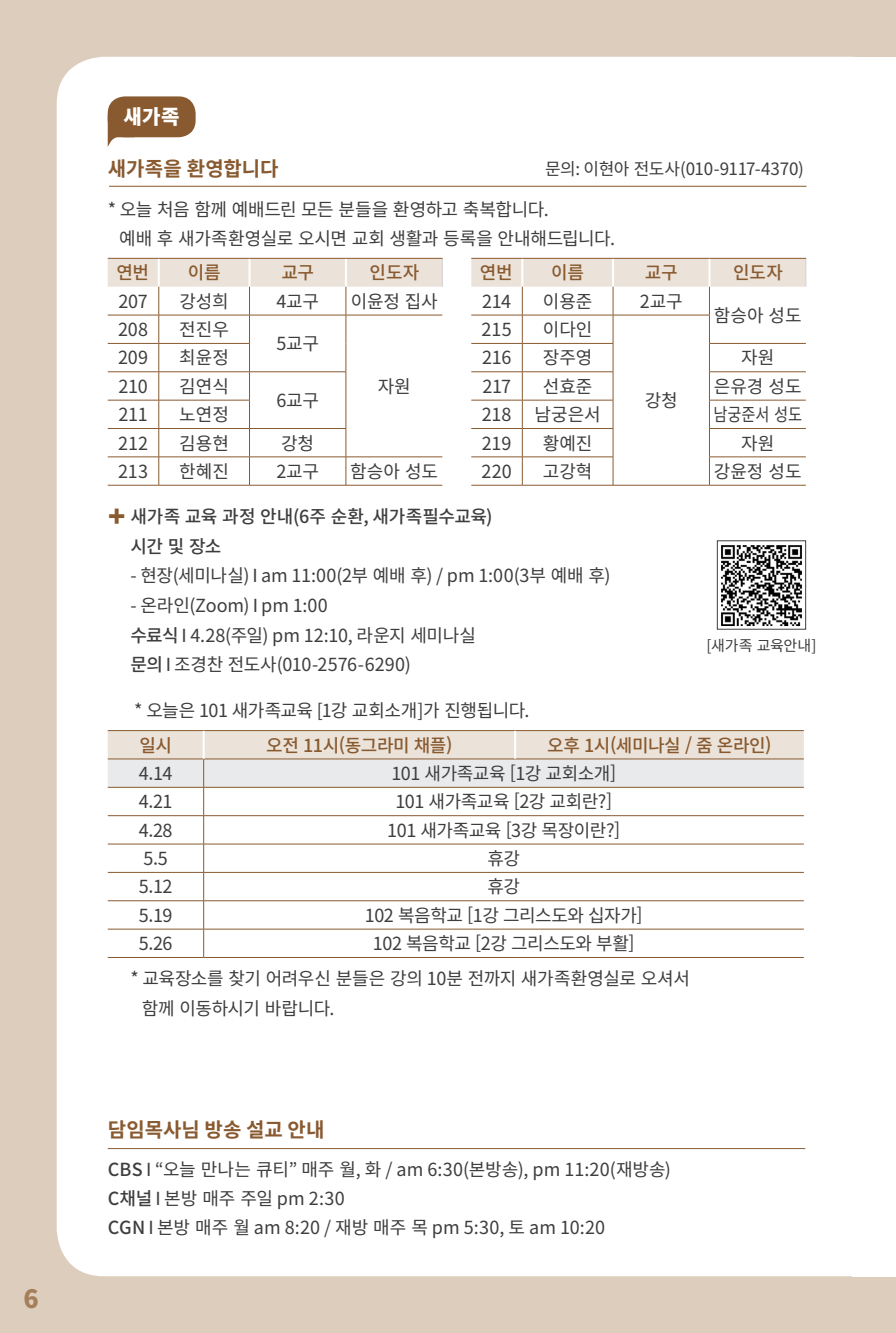
<style>
.page{position:relative;width:896px;height:1333px;background:#fff}
.page>*{position:absolute;margin:0;border:0;box-sizing:border-box;transform-origin:0 0}
.t1{font:900 25.2px "Noto Sans CJ Kkr";color:#a57f59}
.t2{font:700 20px "Noto Sans CJ Kkr";letter-spacing:.005em;color:#895a30}
.t3{font:900 20px "Noto Sans CJ Kkr";color:#fff}
.t4{font:18px/29.6px "Noto Sans CJ Kkr";letter-spacing:-.01em;color:#3e3e3f}
.t5{font:500 18px "Noto Sans CJ Kkr";letter-spacing:-.025em;color:#895a30}
.t6{font:500 18px/29.6px "Noto Sans CJ Kkr";letter-spacing:-.01em;color:#3e3e3f}
.t7{font:18px "Noto Sans CJ Kkr";letter-spacing:-.01em;color:#3e3e3f;scale:.85 1}
.t8{font:17px "Noto Sans CJ Kkr";letter-spacing:-.025em;color:#3e3e3f}
.t9{font:15px "Noto Sans CJ Kkr";letter-spacing:-.01em;color:#3e3e3f}
.s1{font-weight:400;color:#895a30}
.s2{font-weight:500}
</style>
<div class="page">
<div style="left:0;top:0;width:896px;height:1332px;background:#ddcdbd"></div>
<div style="left:57px;top:57px;width:839px;height:1219px;background:#fff;border-radius:47px"></div>
<div style="left:851px;top:57px;width:45px;height:1219px;background:#fff"></div>
<div style="left:108px;top:96px;width:88px;height:41px;background:#895a30;border-radius:17px"></div>
<svg style="left:108px;top:124px;width:27px;height:22px"></svg>
<div style="left:123px;top:107px;width:57px;height:20px;background:#895a30"></div>
<hr style="left:108px;top:957px;width:96px;height:1px;background:#895a30">
<hr style="left:204px;top:957px;width:311px;height:1px;background:#895a30">
<hr style="left:515px;top:957px;width:289px;height:1px;background:#895a30">
<svg style="left:108px;top:730px;width:696px;height:227px"></svg>
<hr style="left:203px;top:730px;width:2px;height:28px;background:#fff">
<hr style="left:514px;top:730px;width:2px;height:28px;background:#fff">
<img style="left:721px;top:545px;width:81px;height:81px">
<div style="left:717px;top:540px;width:89px;height:89px;border:1px solid #3e3e3f"></div>
<hr style="left:109px;top:186px;width:697px;height:1px;background:#895a30">
<hr style="left:108px;top:485px;width:51px;height:1px;background:#895a30">
<hr style="left:159px;top:485px;width:90px;height:1px;background:#895a30">
<hr style="left:249px;top:485px;width:97px;height:1px;background:#895a30">
<svg style="left:108px;top:258px;width:335px;height:227px"></svg>
<hr style="left:346px;top:456px;width:96px;height:1px;background:#895a30">
<hr style="left:346px;top:485px;width:96px;height:1px;background:#895a30">
<hr style="left:471px;top:485px;width:51px;height:1px;background:#895a30">
<hr style="left:522px;top:485px;width:91px;height:1px;background:#895a30">
<hr style="left:613px;top:485px;width:96px;height:1px;background:#895a30">
<svg style="left:471px;top:258px;width:335px;height:227px"></svg>
<hr style="left:709px;top:343px;width:97px;height:1px;background:#895a30">
<hr style="left:709px;top:371px;width:97px;height:1px;background:#895a30">
<hr style="left:709px;top:400px;width:97px;height:1px;background:#895a30">
<hr style="left:709px;top:428px;width:97px;height:1px;background:#895a30">
<hr style="left:709px;top:456px;width:97px;height:1px;background:#895a30">
<hr style="left:709px;top:485px;width:97px;height:1px;background:#895a30">
<hr style="left:108px;top:1147px;width:697px;height:1px;background:#895a30">
<h1 class="t1" style="left:23px;top:1284px;width:17px">6</h1>
<p class="t3" style="left:123px;top:106px;width:58px">새가족</p>
<p class="t2" style="left:108px;top:158px;width:172px">새가족을 환영합니다</p>
<p class="t8" style="left:545px;top:159px;width:260px">문의: 이현아 전도사(010-9117-4370)</p>
<p class="t4" style="left:119px;top:195px;width:497px;text-indent:-12px">* 오늘 처음 함께 예배드린 모든 분들을 환영하고 축복합니다.<br>예배 후 새가족환영실로 오시면 교회 생활과 등록을 안내해드립니다.</p>
<p class="t5" style="left:116px;top:263px;width:34px">연번</p>
<p class="t5" style="left:188px;top:263px;width:34px">이름</p>
<p class="t5" style="left:281px;top:263px;width:34px">교구</p>
<p class="t5" style="left:369px;top:263px;width:51px">인도자</p>
<p class="t4" style="left:118px;top:286px;width:31px">207</p>
<p class="t4" style="left:179px;top:286px;width:51px">강성희</p>
<p class="t4" style="left:276px;top:286px;width:44px">4교구</p>
<p class="t4" style="left:351px;top:286px;width:88px">이윤정 집사</p>
<p class="t4" style="left:118px;top:315px;width:31px">208</p>
<p class="t4" style="left:179px;top:315px;width:51px">전진우</p>
<p class="t4" style="left:276px;top:329px;width:44px">5교구</p>
<p class="t4" style="left:378px;top:372px;width:35px">자원</p>
<p class="t4" style="left:118px;top:343px;width:32px">209</p>
<p class="t4" style="left:179px;top:343px;width:51px">최윤정</p>
<p class="t4" style="left:118px;top:372px;width:31px">210</p>
<p class="t4" style="left:179px;top:372px;width:51px">김연식</p>
<p class="t4" style="left:276px;top:386px;width:44px">6교구</p>
<p class="t4" style="left:118px;top:400px;width:31px">211</p>
<p class="t4" style="left:179px;top:400px;width:51px">노연정</p>
<p class="t4" style="left:118px;top:428px;width:31px">212</p>
<p class="t4" style="left:179px;top:428px;width:51px">김용현</p>
<p class="t4" style="left:281px;top:428px;width:34px">강청</p>
<p class="t4" style="left:118px;top:457px;width:32px">213</p>
<p class="t4" style="left:179px;top:457px;width:51px">한혜진</p>
<p class="t4" style="left:276px;top:457px;width:44px">2교구</p>
<p class="t4" style="left:350px;top:457px;width:89px">함승아 성도</p>
<p class="t5" style="left:480px;top:263px;width:34px">연번</p>
<p class="t5" style="left:551px;top:263px;width:34px">이름</p>
<p class="t5" style="left:645px;top:263px;width:34px">교구</p>
<p class="t5" style="left:733px;top:263px;width:51px">인도자</p>
<p class="t4" style="left:482px;top:286px;width:31px">214</p>
<p class="t4" style="left:543px;top:286px;width:51px">이용준</p>
<p class="t4" style="left:640px;top:286px;width:44px">2교구</p>
<p class="t4" style="left:714px;top:301px;width:89px">함승아 성도</p>
<p class="t4" style="left:481px;top:315px;width:32px">215</p>
<p class="t4" style="left:543px;top:315px;width:51px">이다인</p>
<p class="t4" style="left:482px;top:343px;width:31px">216</p>
<p class="t4" style="left:543px;top:343px;width:51px">장주영</p>
<p class="t4" style="left:741px;top:343px;width:35px">자원</p>
<p class="t4" style="left:482px;top:372px;width:30px">217</p>
<p class="t4" style="left:543px;top:372px;width:51px">선효준</p>
<p class="t4" style="left:714px;top:372px;width:89px">은유경 성도</p>
<p class="t4" style="left:482px;top:400px;width:31px">218</p>
<p class="t4" style="left:534px;top:400px;width:68px">남궁은서</p>
<p class="t7" style="left:713px;top:404px;width:106px">남궁준서 성도</p>
<p class="t4" style="left:482px;top:428px;width:31px">219</p>
<p class="t4" style="left:543px;top:428px;width:51px">황예진</p>
<p class="t4" style="left:741px;top:428px;width:35px">자원</p>
<p class="t4" style="left:482px;top:457px;width:32px">220</p>
<p class="t4" style="left:543px;top:457px;width:51px">고강혁</p>
<p class="t4" style="left:714px;top:457px;width:89px">강윤정 성도</p>
<p class="t4" style="left:645px;top:386px;width:34px">강청</p>
<p class="t6" style="left:130px;top:502px;width:364px;text-indent:-23px"><span class="s1">✚</span> 새가족 교육 과정 안내(6주 순환, 새가족필수교육) 시간 및 장소</p>
<p class="t4" style="left:130px;top:561px;width:482px">- 현장(세미나실)Ⅰam 11:00(2부 예배 후) / pm 1:00(3부 예배 후)</p>
<p class="t4" style="left:130px;top:591px;width:347px">- 온라인(Zoom)Ⅰpm 1:00<br><span class="s2">수료식</span>Ⅰ4.28(주일) pm 12:10, 라운지 세미나실 <span class="s2">문의</span>Ⅰ조경찬 전도사(010-2576-6290)</p>
<p class="t4" style="left:134px;top:695px;width:397px">* 오늘은 101 새가족교육 [1강 교회소개]가 진행됩니다.</p>
<p class="t5" style="left:139px;top:734px;width:34px">일시</p>
<p class="t5" style="left:266px;top:734px;width:188px">오전 11시(동그라미 채플)</p>
<p class="t5" style="left:547px;top:734px;width:226px">오후 1시(세미나실 / 줌 온라인)</p>
<p class="t4" style="left:139px;top:759px;width:35px">4.14</p>
<p class="t4" style="left:391px;top:759px;width:226px">101 새가족교육 [1강 교회소개]</p>
<p class="t4" style="left:139px;top:787px;width:35px">4.21</p>
<p class="t4" style="left:395px;top:787px;width:218px">101 새가족교육 [2강 교회란?]</p>
<p class="t4" style="left:139px;top:815px;width:35px">4.28</p>
<p class="t4" style="left:387px;top:815px;width:234px">101 새가족교육 [3강 목장이란?]</p>
<p class="t4" style="left:144px;top:844px;width:26px">5.5</p>
<p class="t4" style="left:487px;top:844px;width:34px">휴강</p>
<p class="t4" style="left:139px;top:872px;width:35px">5.12</p>
<p class="t4" style="left:487px;top:872px;width:34px">휴강</p>
<p class="t4" style="left:139px;top:900px;width:35px">5.19</p>
<p class="t4" style="left:365px;top:900px;width:279px">102 복음학교 [1강 그리스도와 십자가]</p>
<p class="t4" style="left:139px;top:929px;width:35px">5.26</p>
<p class="t9" style="left:706px;top:637px;width:111px">[새가족 교육안내]</p>
<p class="t4" style="left:130px;top:926px;width:561px;line-height:34.8px;text-indent:242px">102 복음학교 [2강 그리스도와 부활]<br>* 교육장소를 찾기 어려우신 분들은 강의 10분 전까지 새가족환영실로 오셔서</p>
<p class="t4" style="left:142px;top:993px;width:194px">함께 이동하시기 바랍니다.</p>
<p class="t2" style="left:108px;top:1118px;width:218px">담임목사님 방송 설교 안내</p>
<p class="t4" style="left:108px;top:1155px;width:565px;line-height:29px"><span class="s2">CBS</span>Ⅰ“오늘 만나는 큐티” 매주 월, 화 / am 6:30(본방송), pm 11:20(재방송)<br><span class="s2">C채널</span>Ⅰ본방 매주 주일 pm 2:30<br><span class="s2">CGN</span>Ⅰ본방 매주 월 am 8:20 / 재방 매주 목 pm 5:30, 토 am 10:20</p>
</div>
